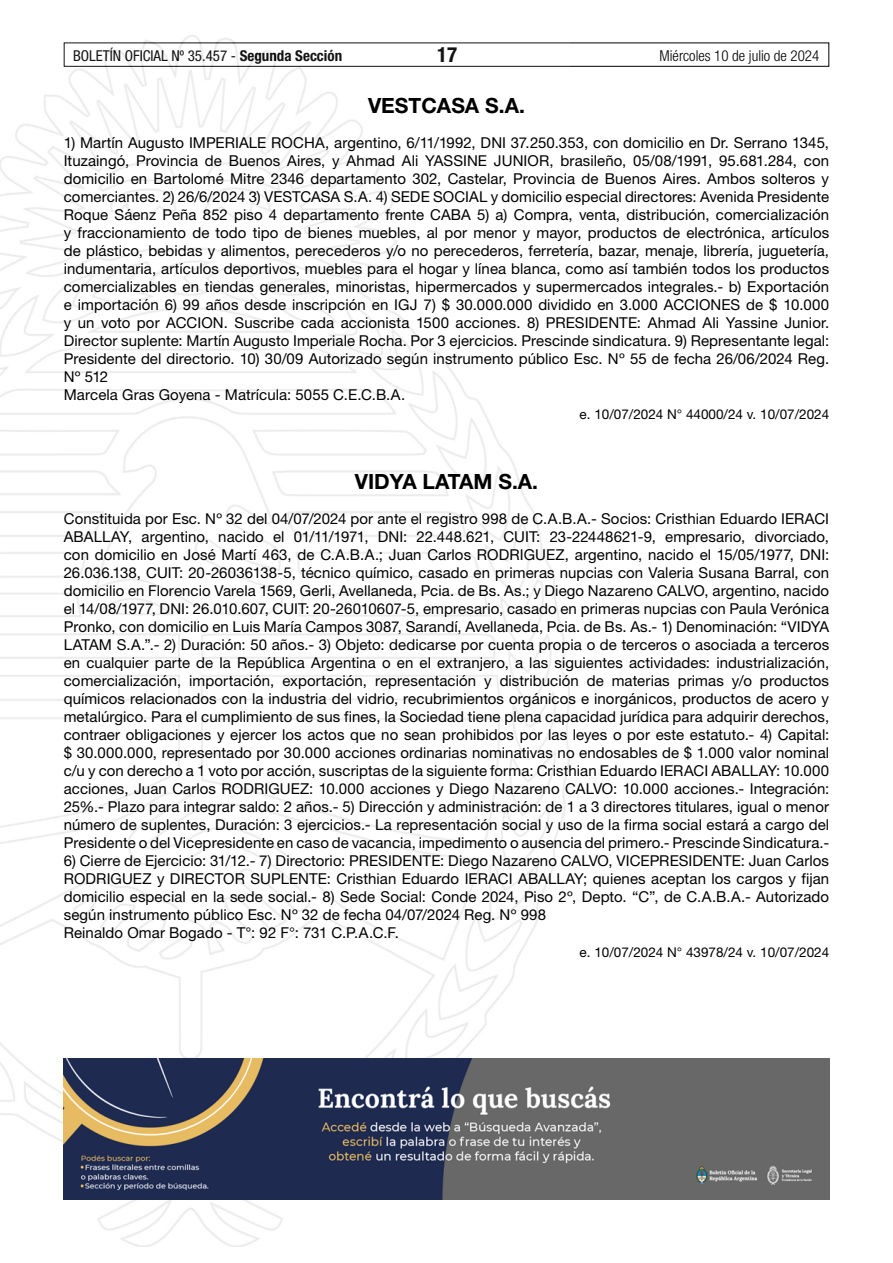
<style>
.page{position:relative;width:893px;height:1263px;background:#fff}
.page>*{position:absolute;margin:0;border:0;box-sizing:border-box;transform-origin:0 0}
.t1{font:700 21px "Helvetica Neue LT Std";color:#000}
.t2{font:700 condensed 21px "Helvetica Neue LT Std";color:#000}
.t3{font:15px/18px "Helvetica Neue LT Std";letter-spacing:.005em;color:#000}
.t4{font:condensed 15px "Helvetica Neue LT Std";color:#000}
.t5{font:300 condensed 15px "Helvetica Neue LT Std";color:#000}
.t6{font:13.5px "Helvetica Neue LT Std";color:#000}
.s1{font-weight:700}
</style>
<div class="page">
<div style="left:64px;top:43px;width:765px;height:24px;border:1px solid #000"></div>
<img style="left:0;top:35px;width:569px;height:1211px">
<img style="left:64px;top:1059px;width:765px;height:140px">
<p class="t4" style="left:73px;top:47px;width:271px">BOLETÍN OFICIAL Nº 35.457 - <span class="s1">Segunda Sección</span></p>
<h1 class="t2" style="left:437px;top:42px;width:22px">17</h1>
<p class="t5" style="left:660px;top:47px;width:161px">Miércoles 10 de julio de 2024</p>
<h1 class="t1" style="left:368px;top:92px;width:158px">VESTCASA S.A.</h1>
<p class="t3" style="left:64px;top:133px;width:767px">1) Martín Augusto IMPERIALE ROCHA, argentino, 6/11/1992, DNI 37.250.353, con domicilio en Dr. Serrano 1345, Ituzaingó, Provincia de Buenos Aires, y Ahmad Ali YASSINE JUNIOR, brasileño, 05/08/1991, 95.681.284, con domicilio en Bartolomé Mitre 2346 departamento 302, Castelar, Provincia de Buenos Aires. Ambos solteros y comerciantes. 2) 26/6/2024 3) VESTCASA S.A. 4) SEDE SOCIAL y domicilio especial directores: Avenida Presidente Roque Sáenz Peña 852 piso 4 departamento frente CABA 5) a) Compra, venta, distribución, comercialización y fraccionamiento de todo tipo de bienes muebles, al por menor y mayor, productos de electrónica, artículos de plástico, bebidas y alimentos, perecederos y/o no perecederos, ferretería, bazar, menaje, librería, juguetería, indumentaria, artículos deportivos, muebles para el hogar y línea blanca, como así también todos los productos comercializables en tiendas generales, minoristas, hipermercados y supermercados integrales.- b) Exportación e importación 6) 99 años desde inscripción en IGJ 7) $ 30.000.000 dividido en 3.000 ACCIONES de $ 10.000 y un voto por ACCION. Suscribe cada accionista 1500 acciones. 8) PRESIDENTE: Ahmad Ali Yassine Junior.<br>Director suplente: Martín Augusto Imperiale Rocha. Por 3 ejercicios. Prescinde sindicatura. 9) Representante legal:<br>Presidente del directorio. 10) 30/09 Autorizado según instrumento público Esc. Nº 55 de fecha 26/06/2024 Reg.<br>Nº 512<br>Marcela Gras Goyena - Matrícula: 5055 C.E.C.B.A.</p>
<p class="t6" style="left:580px;top:406px;width:251px">e. 10/07/2024 N° 44000/24 v. 10/07/2024</p>
<h1 class="t1" style="left:355px;top:468px;width:185px">VIDYA LATAM S.A.</h1>
<p class="t3" style="left:64px;top:509px;width:767px;text-align:justify">Constituida por Esc. Nº 32 del 04/07/2024 por ante el registro 998 de C.A.B.A.- Socios: Cristhian Eduardo IERACI ABALLAY, argentino, nacido el 01/11/1971, DNI: 22.448.621, CUIT: 23-22448621-9, empresario, divorciado, con domicilio en José Martí 463, de C.A.B.A.; Juan Carlos RODRIGUEZ, argentino, nacido el 15/05/1977, DNI:<br>26.036.138, CUIT: 20-26036138-5, técnico químico, casado en primeras nupcias con Valeria Susana Barral, con domicilio en Florencio Varela 1569, Gerli, Avellaneda, Pcia. de Bs. As.; y Diego Nazareno CALVO, argentino, nacido el 14/08/1977, DNI: 26.010.607, CUIT: 20-26010607-5, empresario, casado en primeras nupcias con Paula Verónica Pronko, con domicilio en Luis María Campos 3087, Sarandí, Avellaneda, Pcia. de Bs. As.- 1) Denominación: “VIDYA LATAM S.A.”.- 2) Duración: 50 años.- 3) Objeto: dedicarse por cuenta propia o de terceros o asociada a terceros en cualquier parte de la República Argentina o en el extranjero, a las siguientes actividades: industrialización, comercialización, importación, exportación, representación y distribución de materias primas y/o productos químicos relacionados con la industria del vidrio, recubrimientos orgánicos e inorgánicos, productos de acero y metalúrgico. Para el cumplimiento de sus fines, la Sociedad tiene plena capacidad jurídica para adquirir derechos, contraer obligaciones y ejercer los actos que no sean prohibidos por las leyes o por este estatuto.- 4) Capital: $ 30.000.000, representado por 30.000 acciones ordinarias nominativas no endosables de $ 1.000 valor nominal c/u y con derecho a 1 voto por acción, suscriptas de la siguiente forma: Cristhian Eduardo IERACI ABALLAY: 10.000 acciones, Juan Carlos RODRIGUEZ: 10.000 acciones y Diego Nazareno CALVO: 10.000 acciones.- Integración:<br>25%.- Plazo para integrar saldo: 2 años.- 5) Dirección y administración: de 1 a 3 directores titulares, igual o menor número de suplentes, Duración: 3 ejercicios.- La representación social y uso de la firma social estará a cargo del Presidente o del Vicepresidente en caso de vacancia, impedimento o ausencia del primero.- Prescinde Sindicatura.-</p>
<p class="t3" style="left:64px;top:851px;width:767px">6) Cierre de Ejercicio: 31/12.- 7) Directorio: PRESIDENTE: Diego Nazareno CALVO, VICEPRESIDENTE: Juan Carlos RODRIGUEZ y DIRECTOR SUPLENTE: Cristhian Eduardo IERACI ABALLAY; quienes aceptan los cargos y fijan domicilio especial en la sede social.- 8) Sede Social: Conde 2024, Piso 2º, Depto. “C”, de C.A.B.A.- Autorizado según instrumento público Esc. Nº 32 de fecha 04/07/2024 Reg. Nº 998<br>Reinaldo Omar Bogado - T°: 92 F°: 731 C.P.A.C.F.</p>
<p class="t6" style="left:580px;top:944px;width:251px">e. 10/07/2024 N° 43978/24 v. 10/07/2024</p>
</div>
